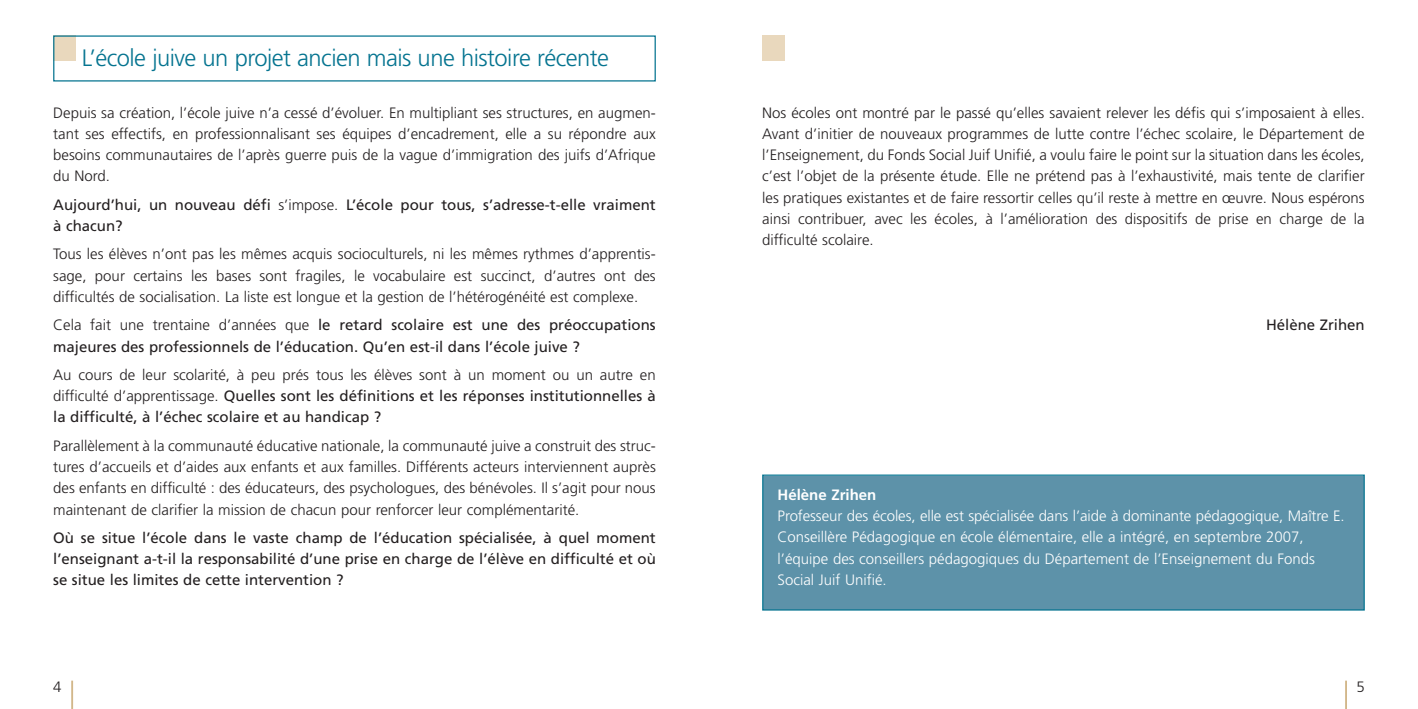
<style>
.page{position:relative;width:1418px;height:709px;background:#fff}
.page>*{position:absolute;margin:0;border:0;box-sizing:border-box;transform-origin:0 0}
.t1{font:300 23.75px "Frutiger";letter-spacing:-.02em;color:#057490}
.t2{font:300 15px/21.2px "Frutiger";color:#231f20;text-align:justify}
.t3{font:15px/21.2px "Frutiger";color:#231f20}
.t4{font:300 15px/21.2px "Frutiger";color:#fff}
.t5{font:700 15px "Frutiger";color:#fff}
.s1{font-weight:300}
</style>
<div class="page">
<div style="left:762px;top:35px;width:22px;height:26px;background:#e9d8bd"></div>
<div style="left:53px;top:35px;width:23px;height:26px;background:#e9d8bd"></div>
<hr style="left:1344px;top:680px;width:2px;height:29px;background:#d2b78a">
<hr style="left:71px;top:680px;width:2px;height:29px;background:#d2b78a">
<div style="left:763px;top:476px;width:600px;height:133px;background:#5d92a9"></div>
<div style="left:762px;top:474px;width:602px;height:136px;border:1px solid #057490"></div>
<h1 class="t1" style="left:82px;top:48px;width:529px">L’école juive un projet ancien mais une histoire récente</h1>
<p class="t2" style="left:53px;top:103px;width:604px">Depuis sa création, l’école juive n’a cessé d’évoluer. En multipliant ses structures, en augmen&shy;tant ses effectifs, en professionnalisant ses équipes d’encadrement, elle a su répondre aux besoins communautaires de l’après guerre puis de la vague d’immigration des juifs d’Afrique du Nord.</p>
<p class="t3" style="left:53px;top:195px;width:604px">Aujourd’hui, un nouveau défi <span class="s1">s’impose.</span> L’école pour tous, s’adresse-t-elle vraiment à chacun?</p>
<p class="t2" style="left:53px;top:245px;width:604px">Tous les élèves n’ont pas les mêmes acquis socioculturels, ni les mêmes rythmes d’apprentis&shy;sage, pour certains les bases sont fragiles, le vocabulaire est succinct, d’autres ont des difficultés de socialisation. La liste est longue et la gestion de l’hétérogénéité est complexe.</p>
<p class="t3" style="left:53px;top:315px;width:604px"><span class="s1">Cela fait une trentaine d’années que</span> le retard scolaire est une des préoccupations majeures des professionnels de l’éducation. Qu’en est-il dans l’école juive ?</p>
<p class="t3" style="left:53px;top:365px;width:604px;text-align:justify"><span class="s1">Au cours de leur scolarité, à peu prés tous les élèves sont à un moment ou un autre en difficulté d’apprentissage.</span> Quelles sont les définitions et les réponses institutionnelles à la difficulté, à l’échec scolaire et au handicap ?</p>
<p class="t2" style="left:53px;top:436px;width:604px">Parallèlement à la communauté éducative nationale, la communauté juive a construit des struc&shy;tures d’accueils et d’aides aux enfants et aux familles. Différents acteurs interviennent auprès des enfants en difficulté : des éducateurs, des psychologues, des bénévoles. Il s’agit pour nous maintenant de clarifier la mission de chacun pour renforcer leur complémentarité.</p>
<p class="t3" style="left:53px;top:528px;width:604px;text-align:justify">Où se situe l’école dans le vaste champ de l’éducation spécialisée, à quel moment l’enseignant a-t-il la responsabilité d’une prise en charge de l’élève en difficulté et où se situe les limites de cette intervention ?</p>
<p class="t2" style="left:762px;top:103px;width:604px">Nos écoles ont montré par le passé qu’elles savaient relever les défis qui s’imposaient à elles.<br>Avant d’initier de nouveaux programmes de lutte contre l’échec scolaire, le Département de l’Enseignement, du Fonds Social Juif Unifié, a voulu faire le point sur la situation dans les écoles, c’est l’objet de la présente étude. Elle ne prétend pas à l’exhaustivité, mais tente de clarifier les pratiques existantes et de faire ressortir celles qu’il reste à mettre en œuvre. Nous espérons ainsi contribuer, avec les écoles, à l’amélioration des dispositifs de prise en charge de la difficulté scolaire.</p>
<p class="t3" style="left:1265px;top:315px;width:100px">Hélène Zrihen</p>
<p class="t5" style="left:777px;top:488px;width:100px">Hélène Zrihen</p>
<p class="t4" style="left:777px;top:506px;width:568px">Professeur des écoles, elle est spécialisée dans l’aide à dominante pédagogique, Maître E.<br>Conseillère Pédagogique en école élémentaire, elle a intégré, en septembre 2007, l’équipe des conseillers pédagogiques du Département de l’Enseignement du Fonds Social Juif Unifié.</p>
<p class="t2" style="left:53px;top:677px;width:10px">4</p>
<p class="t2" style="left:1356px;top:677px;width:10px">5</p>
</div>
